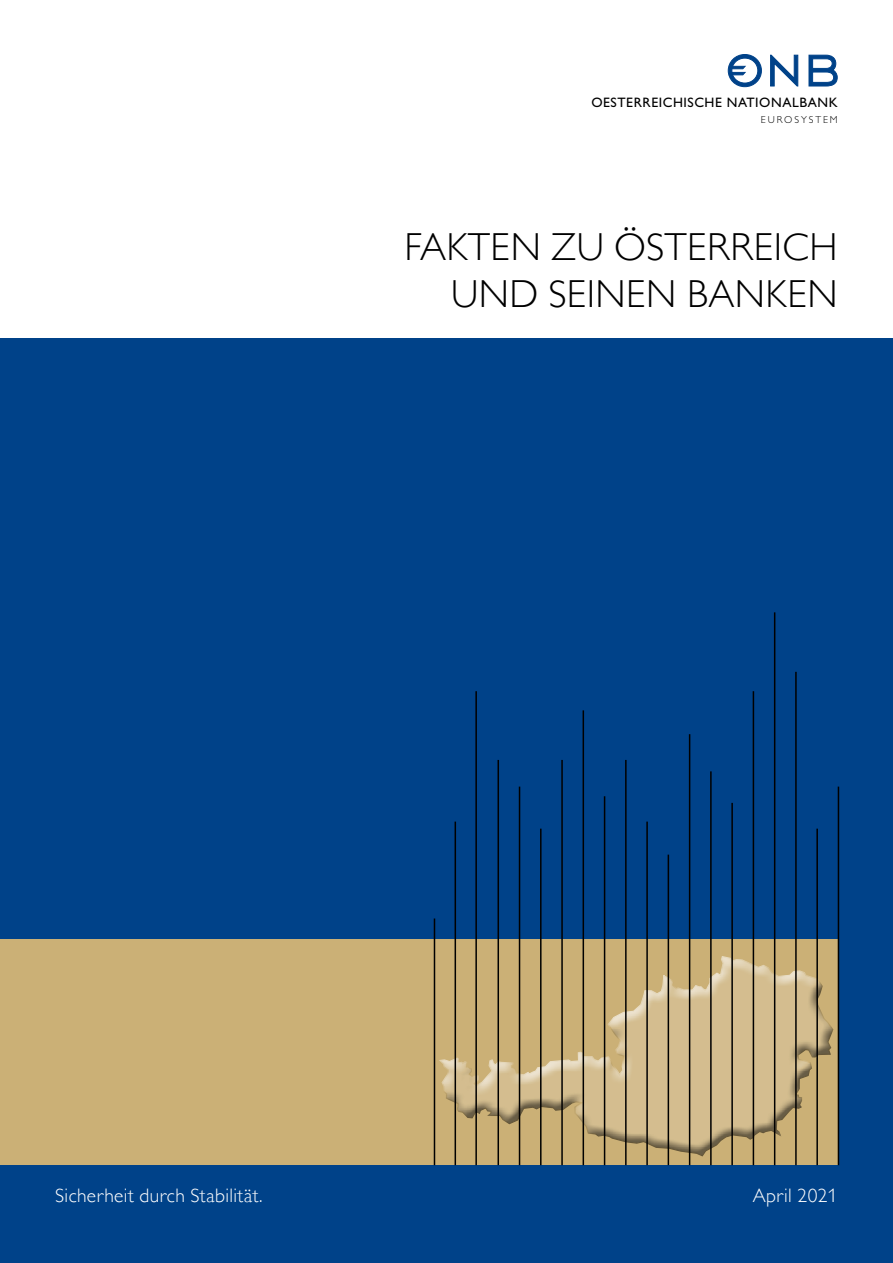
<style>
.page{position:relative;width:893px;height:1263px;background:#fff}
.page>*{position:absolute;margin:0;border:0;box-sizing:border-box;transform-origin:0 0}
.t1{font:300 39px/46.8px "Gill Sans MT Pro";letter-spacing:.01em;color:#000;text-align:right}
.t2{font:300 19.5px "Gill Sans MT Pro";letter-spacing:.02em;color:#fff}
.t3{font:13.65px "Gill Alternate One";letter-spacing:.04em;color:#000}
.t4{font:300 10.05px "Gill Alternate One";letter-spacing:.19em;color:#000}
</style>
<div class="page">
<svg style="left:809px;top:55px;width:28px;height:31px"></svg>
<svg style="left:728px;top:54px;width:34px;height:33px"></svg>
<svg style="left:770px;top:55px;width:28px;height:31px"></svg>
<div style="left:0;top:338px;width:893px;height:925px;background:#004289"></div>
<div style="left:0;top:939px;width:838px;height:226px;background:#cbb076"></div>
<div style="left:437px;top:954px;width:397px;height:186px;background:#fff;opacity:.75"></div>
<div style="left:437px;top:974px;width:397px;height:183px;background:#000;opacity:.55"></div>
<hr style="left:434px;top:918px;width:1px;height:247px;background:#000">
<hr style="left:455px;top:821px;width:1px;height:344px;background:#000">
<hr style="left:475px;top:691px;width:2px;height:474px;background:#000">
<hr style="left:497px;top:760px;width:2px;height:405px;background:#000">
<hr style="left:519px;top:787px;width:1px;height:378px;background:#000">
<hr style="left:540px;top:829px;width:2px;height:336px;background:#000">
<hr style="left:561px;top:760px;width:2px;height:405px;background:#000">
<hr style="left:583px;top:710px;width:1px;height:455px;background:#000">
<hr style="left:604px;top:796px;width:1px;height:369px;background:#000">
<hr style="left:625px;top:760px;width:2px;height:405px;background:#000">
<hr style="left:646px;top:821px;width:2px;height:344px;background:#000">
<hr style="left:668px;top:855px;width:1px;height:310px;background:#000">
<hr style="left:689px;top:734px;width:1px;height:431px;background:#000">
<hr style="left:710px;top:771px;width:2px;height:394px;background:#000">
<hr style="left:731px;top:803px;width:2px;height:362px;background:#000">
<hr style="left:753px;top:691px;width:1px;height:474px;background:#000">
<hr style="left:774px;top:612px;width:1px;height:553px;background:#000">
<hr style="left:795px;top:672px;width:2px;height:493px;background:#000">
<hr style="left:816px;top:829px;width:2px;height:336px;background:#000">
<hr style="left:838px;top:787px;width:1px;height:378px;background:#000">
<p class="t3" style="left:591px;top:94px;width:248px">OESTERREICHISCHE NATIONALBANK</p>
<p class="t4" style="left:761px;top:114px;width:78px">EUROSYSTEM</p>
<h1 class="t1" style="left:404px;top:223px;width:435px">FAKTEN ZU ÖSTERREICH<br>UND SEINEN BANKEN</h1>
<p class="t2" style="left:55px;top:1184px;width:209px">Sicherheit durch Stabilität.</p>
<p class="t2" style="left:753px;top:1184px;width:86px">April 2021</p>
</div>
